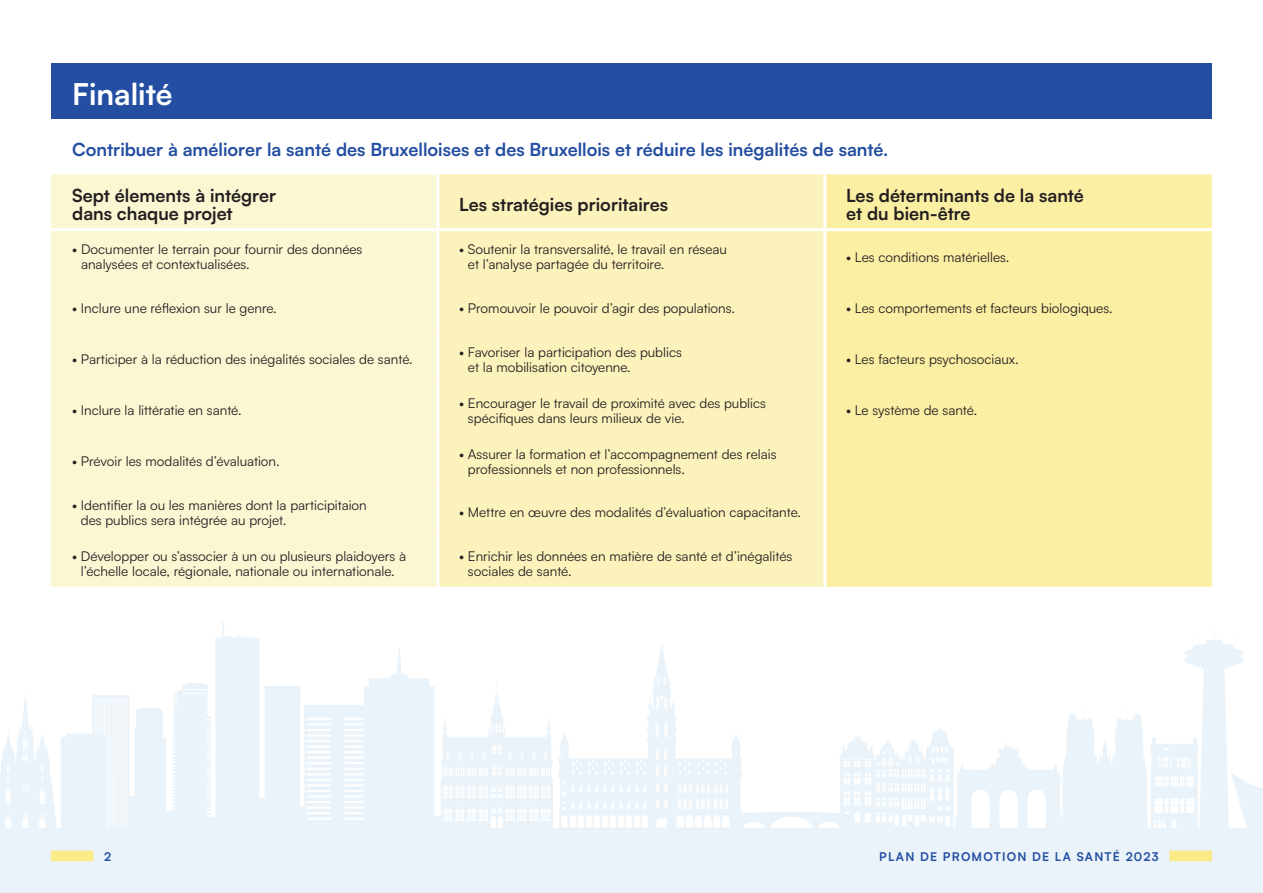
<style>
.page{position:relative;width:1263px;height:893px;background:#fff}
.page>*{position:absolute;margin:0;border:0;box-sizing:border-box;transform-origin:0 0}
.t1{font:700 30px "Satoshi";color:#fff}
.t2{font:700 18px/18px "Satoshi";color:#231f20}
.t3{font:700 18px "Satoshi";color:#244ea1}
.t4{font:13.5px/15px "Satoshi";color:#231f20}
.t5{font:700 12px "Satoshi";letter-spacing:.1em;color:#244ea1}
</style>
<div class="page">
<svg style="left:0;top:622px;width:1263px;height:271px;fill:#eaf3fa"></svg>
<div style="left:1169px;top:851px;width:43px;height:10px;background:#faeb87"></div>
<div style="left:51px;top:851px;width:43px;height:10px;background:#faeb87"></div>
<div style="left:51px;top:64px;width:1161px;height:55px;background:#244ea1"></div>
<div style="left:51px;top:174px;width:385px;height:413px;background:#fcf7d3"></div>
<div style="left:439px;top:174px;width:384px;height:413px;background:#fcf3bc"></div>
<div style="left:826px;top:174px;width:386px;height:413px;background:#fbefa4"></div>
<hr style="left:51px;top:228px;width:387px;height:3px;background:#fff">
<hr style="left:438px;top:228px;width:387px;height:3px;background:#fff">
<hr style="left:825px;top:228px;width:387px;height:3px;background:#fff">
<h1 class="t1" style="left:72px;top:72px;width:102px">Finalité</h1>
<h2 class="t3" style="left:72px;top:136px;width:817px">Contribuer à améliorer la santé des Bruxelloises et des Bruxellois et réduire les inégalités de santé.</h2>
<h2 class="t2" style="left:72px;top:185px;width:205px">Sept élements à intégrer dans chaque projet</h2>
<h2 class="t2" style="left:459px;top:194px;width:210px">Les stratégies prioritaires</h2>
<h2 class="t2" style="left:846px;top:185px;width:239px">Les déterminants de la santé et du bien-être</h2>
<p class="t4" style="left:81px;top:242px;width:283px;text-indent:-9px">• Documenter le terrain pour fournir des données analysées et contextualisées.</p>
<p class="t4" style="left:468px;top:242px;width:260px;text-indent:-9px">• Soutenir la transversalité, le travail en réseau et l’analyse partagée du territoire.</p>
<p class="t4" style="left:846px;top:249px;width:165px">• Les conditions matérielles.</p>
<p class="t4" style="left:72px;top:300px;width:206px">• Inclure une réflexion sur le genre.</p>
<p class="t4" style="left:459px;top:300px;width:277px">• Promouvoir le pouvoir d’agir des populations.</p>
<p class="t4" style="left:846px;top:300px;width:268px">• Les comportements et facteurs biologiques.</p>
<p class="t4" style="left:72px;top:351px;width:342px">• Participer à la réduction des inégalités sociales de santé.</p>
<p class="t4" style="left:468px;top:344px;width:215px;text-indent:-9px">• Favoriser la participation des publics et la mobilisation citoyenne.</p>
<p class="t4" style="left:846px;top:351px;width:174px">• Les facteurs psychosociaux.</p>
<p class="t4" style="left:72px;top:402px;width:171px">• Inclure la littératie en santé.</p>
<p class="t4" style="left:468px;top:395px;width:299px;text-indent:-9px">• Encourager le travail de proximité avec des publics spécifiques dans leurs milieux de vie.</p>
<p class="t4" style="left:846px;top:402px;width:133px">• Le système de santé.</p>
<p class="t4" style="left:72px;top:453px;width:209px">• Prévoir les modalités d’évaluation.</p>
<p class="t4" style="left:468px;top:446px;width:310px;text-indent:-9px">• Assurer la formation et l’accompagnement des relais professionnels et non professionnels.</p>
<p class="t4" style="left:81px;top:497px;width:287px;text-indent:-9px">• Identifier la ou les manières dont la participitaion des publics sera intégrée au projet.</p>
<p class="t4" style="left:459px;top:504px;width:343px">• Mettre en œuvre des modalités d’évaluation capacitante.</p>
<p class="t4" style="left:72px;top:548px;width:335px;text-align:center">• Développer ou s’associer à un ou plusieurs plaidoyers à l’échelle locale, régionale, nationale ou internationale.</p>
<p class="t4" style="left:468px;top:548px;width:326px;text-indent:-9px">• Enrichir les données en matière de santé et d’inégalités sociales de santé.</p>
<p class="t5" style="left:104px;top:848px;width:9px">2</p>
<p class="t5" style="left:879px;top:848px;width:281px">PLAN DE PROMOTION DE LA SANTÉ 2023</p>
</div>
